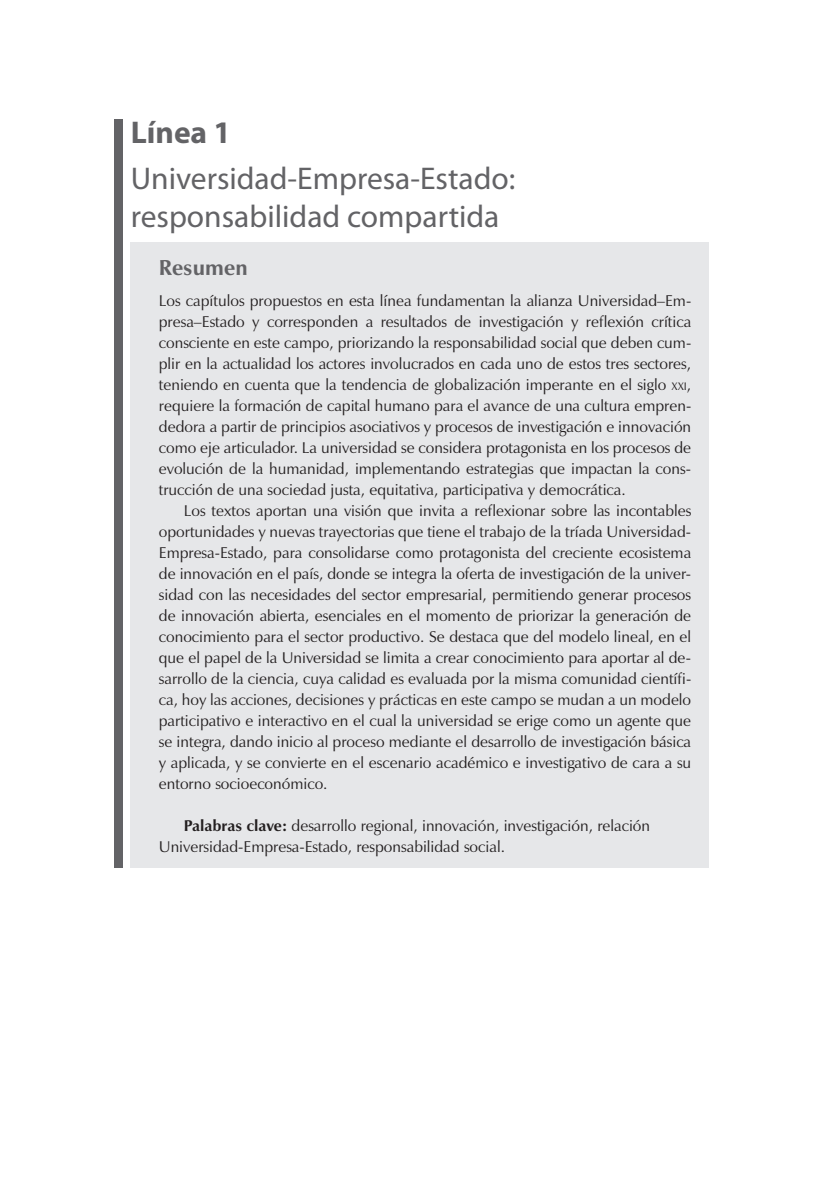
<style>
.page{position:relative;width:819px;height:1191px;background:#fff}
.page>*{position:absolute;margin:0;border:0;box-sizing:border-box;transform-origin:0 0}
.t1{font:31.5px/37.8px "Myriad Pro";color:#636366}
.t2{font:700 31.5px "Myriad Pro";color:#636366}
.t3{font:700 21.88px "Zapf Humanist 601 BT";color:#636366}
.t4{font:15.75px/21px "Zapf Humanist 601 BT";color:#231f20;text-align:justify}
.s1{font-size:11.03px}
.s2{font-weight:700}
</style>
<div class="page">
<div style="left:131px;top:242px;width:578px;height:625px;background:#e6e7e9"></div>
<div style="left:114px;top:119px;width:9px;height:748px;background:#636366"></div>
<h1 class="t2" style="left:131px;top:112px;width:102px">Línea 1</h1>
<h1 class="t1" style="left:131px;top:159px;width:386px">Universidad-Empresa-Estado: responsabilidad compartida</h1>
<h2 class="t3" style="left:159px;top:254px;width:90px">Resumen</h2>
<p class="t4" style="left:159px;top:290px;width:534px">Los capítulos propuestos en esta línea fundamentan la alianza Universidad–Em&shy;presa–Estado y corresponden a resultados de investigación y reflexión crítica consciente en este campo, priorizando la responsabilidad social que deben cum&shy;plir en la actualidad los actores involucrados en cada uno de estos tres sectores, teniendo en cuenta que la tendencia de globalización imperante en el siglo <span class="s1">xxi</span>, requiere la formación de capital humano para el avance de una cultura empren&shy;dedora a partir de principios asociativos y procesos de investigación e innovación como eje articulador. La universidad se considera protagonista en los procesos de evolución de la humanidad, implementando estrategias que impactan la cons&shy;trucción de una sociedad justa, equitativa, participativa y democrática.</p>
<p class="t4" style="left:159px;top:500px;width:534px;text-indent:25px">Los textos aportan una visión que invita a reflexionar sobre las incontables oportunidades y nuevas trayectorias que tiene el trabajo de la tríada Universidad-Empresa-Estado, para consolidarse como protagonista del creciente ecosistema de innovación en el país, donde se integra la oferta de investigación de la univer&shy;sidad con las necesidades del sector empresarial, permitiendo generar procesos de innovación abierta, esenciales en el momento de priorizar la generación de conocimiento para el sector productivo. Se destaca que del modelo lineal, en el que el papel de la Universidad se limita a crear conocimiento para aportar al de&shy;sarrollo de la ciencia, cuya calidad es evaluada por la misma comunidad científi&shy;ca, hoy las acciones, decisiones y prácticas en este campo se mudan a un modelo participativo e interactivo en el cual la universidad se erige como un agente que se integra, dando inicio al proceso mediante el desarrollo de investigación básica y aplicada, y se convierte en el escenario académico e investigativo de cara a su entorno socioeconómico.</p>
<p class="t4" style="left:159px;top:815px;width:492px;text-indent:25px"><span class="s2">Palabras clave:</span> desarrollo regional, innovación, investigación, relación<br>Universidad-Empresa-Estado, responsabilidad social.</p>
</div>
